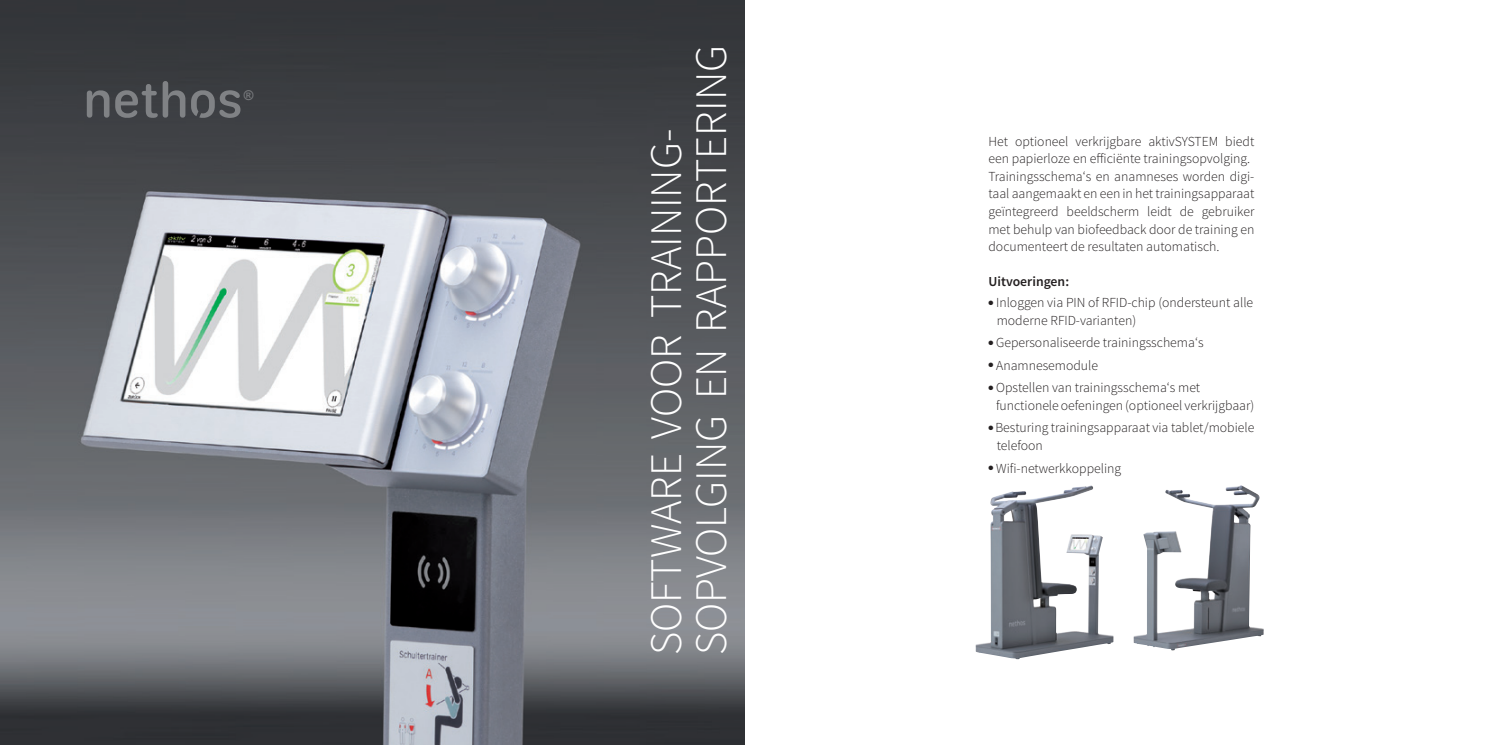
<style>
.page{position:relative;width:1489px;height:745px;background:#fff}
.page>*{position:absolute;margin:0;border:0;box-sizing:border-box;transform-origin:0 0}
.t1{font:300 45px/45px "Source Sans Pro";color:#fff}
.t2{font:300 13.75px/17.5px "Source Sans Pro";color:#231f20}
.t3{font:600 13.75px "Source Sans Pro";color:#231f20}
.t4{font:13.5px "Arial Rounded MT Bold";color:#76787b}
</style>
<div class="page">
<img style="left:0;top:0;width:744px;height:744px">
<svg style="left:87px;top:90px;width:22px;height:28px"></svg>
<svg style="left:191px;top:90px;width:49px;height:28px"></svg>
<svg style="left:115px;top:81px;width:70px;height:37px;background:#55575a"></svg>
<img style="left:975px;top:485px;width:138px;height:173px">
<img style="left:1133px;top:486px;width:129px;height:164px">
<p class="t4" style="left:244px;top:87px;width:11px">®</p>
<h1 class="t1" style="left:644px;top:654px;width:611px;rotate:-90deg">SOFTWARE VOOR TRAINING-<br>SOPVOLGING EN RAPPORTERING</h1>
<p class="t2" style="left:988px;top:132px;width:267px">Het optioneel verkrijgbare aktivSYSTEM biedt een papierloze en efficiënte trainingsopvolging.<br>Trainingsschema‘s en anamneses worden digi&shy;taal aangemaakt en een in het trainingsapparaat geïntegreerd beeldscherm leidt de gebruiker met behulp van biofeedback door de training en documenteert de resultaten automatisch.</p>
<p class="t3" style="left:988px;top:272px;width:82px">Uitvoeringen:</p>
<p class="t2" style="left:996px;top:294px;width:258px;text-indent:-8px">● Inloggen via PIN of RFID-chip (ondersteunt alle moderne RFID-varianten)</p>
<p class="t2" style="left:988px;top:334px;width:216px">● Gepersonaliseerde trainingsschema‘s</p>
<p class="t2" style="left:988px;top:356px;width:111px">● Anamnesemodule</p>
<p class="t2" style="left:996px;top:379px;width:260px;text-indent:-8px">● Opstellen van trainingsschema‘s met functionele oefeningen (optioneel verkrijgbaar)</p>
<p class="t2" style="left:996px;top:419px;width:259px;text-indent:-8px">● Besturing trainingsapparaat via tablet/mobiele telefoon</p>
<p class="t2" style="left:988px;top:459px;width:134px">● Wifi-netwerkkoppeling</p>
</div>
